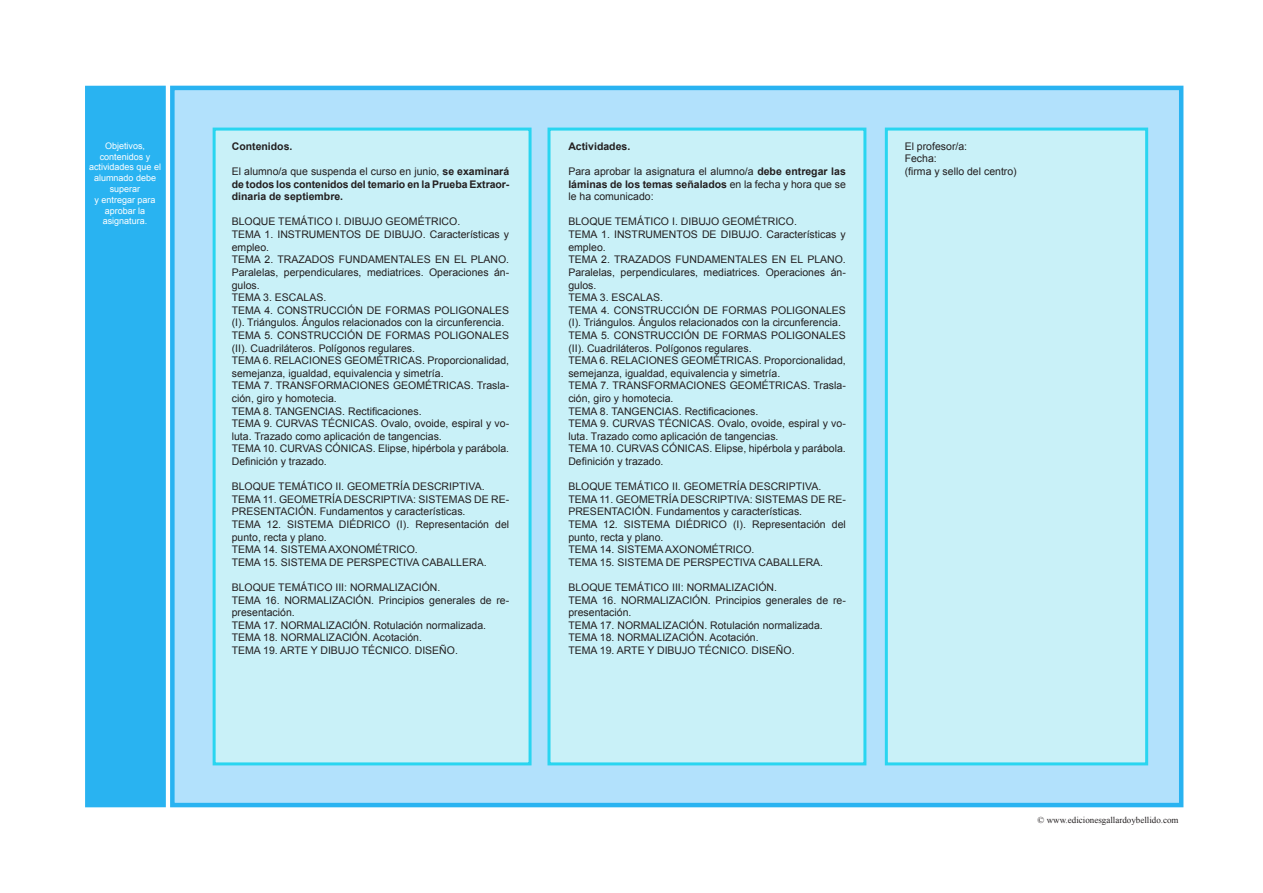
<style>
.page{position:relative;width:1263px;height:893px;background:#fff}
.page>*{position:absolute;margin:0;border:0;box-sizing:border-box;transform-origin:0 0}
.t1{font:10.5px/12.6px "Arial";color:#231f20}
.t2{font:700 10.5px/12.6px "Arial";color:#231f20;text-align:justify}
.t3{font:9px/10.8px "Arial";color:#fff;text-align:center}
.t4{font:9px "Times New Roman";color:#231f20}
.s1{font-weight:400}
.s2{font-weight:700}
</style>
<div class="page">
<div style="left:170px;top:86px;width:1013px;height:721px;background:#b2e1fc;border:4px solid #29b3f1"></div>
<div style="left:86px;top:86px;width:79px;height:721px;background:#29b3f1"></div>
<div style="left:85px;top:86px;width:81px;height:721px;border:2px solid #29b3f1"></div>
<div style="left:885px;top:128px;width:263px;height:637px;background:#c9f1f8;border:3px solid #29d5f0"></div>
<div style="left:213px;top:128px;width:318px;height:637px;background:#c9f1f8;border:3px solid #29d5f0"></div>
<div style="left:547px;top:128px;width:319px;height:637px;background:#c9f1f8;border:3px solid #29d5f0"></div>
<p class="t3" style="left:105px;top:140px;width:42px">Objetivos,</p>
<p class="t3" style="left:100px;top:151px;width:52px">contenidos y</p>
<p class="t3" style="left:89px;top:162px;width:74px">actividades que el</p>
<p class="t3" style="left:94px;top:173px;width:64px">alumnado debe superar</p>
<p class="t3" style="left:95px;top:194px;width:63px">y entregar para aprobar la</p>
<p class="t3" style="left:103px;top:216px;width:46px">asignatura.</p>
<p class="t2" style="left:232px;top:140px;width:62px">Contenidos.</p>
<p class="t2" style="left:232px;top:165px;width:279px"><span class="s1">El alumno/a que suspenda el curso en junio,</span> se examinará de todos los contenidos del temario en la Prueba Extraor&shy;dinaria de septiembre.</p>
<p class="t1" style="left:232px;top:215px;width:230px">BLOQUE TEMÁTICO I. DIBUJO GEOMÉTRICO.</p>
<p class="t1" style="left:232px;top:228px;width:279px">TEMA 1. INSTRUMENTOS DE DIBUJO. Características y empleo.</p>
<p class="t1" style="left:232px;top:253px;width:279px;text-align:justify">TEMA 2. TRAZADOS FUNDAMENTALES EN EL PLANO.<br>Paralelas, perpendiculares, mediatrices. Operaciones án&shy;gulos.</p>
<p class="t1" style="left:232px;top:291px;width:96px">TEMA 3. ESCALAS.</p>
<p class="t1" style="left:232px;top:304px;width:279px">TEMA 4. CONSTRUCCIÓN DE FORMAS POLIGONALES (I). Triángulos. Ángulos relacionados con la circunferencia.</p>
<p class="t1" style="left:232px;top:329px;width:279px">TEMA 5. CONSTRUCCIÓN DE FORMAS POLIGONALES (II). Cuadriláteros. Polígonos regulares.</p>
<p class="t1" style="left:232px;top:354px;width:279px">TEMA 6. RELACIONES GEOMÉTRICAS. Proporcionalidad, semejanza, igualdad, equivalencia y simetría.</p>
<p class="t1" style="left:232px;top:379px;width:279px">TEMA 7. TRANSFORMACIONES GEOMÉTRICAS. Trasla&shy;ción, giro y homotecia.</p>
<p class="t1" style="left:232px;top:404px;width:191px">TEMA 8. TANGENCIAS. Rectificaciones.</p>
<p class="t1" style="left:232px;top:417px;width:279px">TEMA 9. CURVAS TÉCNICAS. Ovalo, ovoide, espiral y vo&shy;luta. Trazado como aplicación de tangencias.</p>
<p class="t1" style="left:232px;top:442px;width:279px">TEMA 10. CURVAS CÓNICAS. Elipse, hipérbola y parábola.<br>Definición y trazado.</p>
<p class="t1" style="left:232px;top:480px;width:254px">BLOQUE TEMÁTICO II. GEOMETRÍA DESCRIPTIVA.</p>
<p class="t1" style="left:232px;top:493px;width:279px">TEMA 11. GEOMETRÍA DESCRIPTIVA: SISTEMAS DE RE-<br>PRESENTACIÓN. Fundamentos y características.</p>
<p class="t1" style="left:232px;top:518px;width:279px">TEMA 12. SISTEMA DIÉDRICO (I). Representación del punto, recta y plano.</p>
<p class="t1" style="left:232px;top:543px;width:188px">TEMA 14. SISTEMA AXONOMÉTRICO.</p>
<p class="t1" style="left:232px;top:556px;width:256px">TEMA 15. SISTEMA DE PERSPECTIVA CABALLERA.</p>
<p class="t1" style="left:232px;top:581px;width:210px">BLOQUE TEMÁTICO III: NORMALIZACIÓN.</p>
<p class="t1" style="left:232px;top:593px;width:279px">TEMA 16. NORMALIZAClÓN. Principios generales de re&shy;presentación.</p>
<p class="t1" style="left:232px;top:619px;width:256px">TEMA 17. NORMALIZAClÓN. Rotulación normalizada.</p>
<p class="t1" style="left:232px;top:631px;width:192px">TEMA 18. NORMALIZAClÓN. Acotación.</p>
<p class="t1" style="left:232px;top:644px;width:228px">TEMA 19. ARTE Y DIBUJO TÉCNICO. DISEÑO.</p>
<p class="t2" style="left:568px;top:140px;width:63px">Actividades.</p>
<p class="t1" style="left:568px;top:165px;width:279px;text-align:justify">Para aprobar la asignatura el alumno/a <span class="s2">debe entregar las láminas de los temas señalados</span> en la fecha y hora que se le ha comunicado:</p>
<p class="t1" style="left:568px;top:215px;width:230px">BLOQUE TEMÁTICO I. DIBUJO GEOMÉTRICO.</p>
<p class="t1" style="left:568px;top:228px;width:279px">TEMA 1. INSTRUMENTOS DE DIBUJO. Características y empleo.</p>
<p class="t1" style="left:568px;top:253px;width:279px;text-align:justify">TEMA 2. TRAZADOS FUNDAMENTALES EN EL PLANO.<br>Paralelas, perpendiculares, mediatrices. Operaciones án&shy;gulos.</p>
<p class="t1" style="left:568px;top:291px;width:96px">TEMA 3. ESCALAS.</p>
<p class="t1" style="left:568px;top:304px;width:279px">TEMA 4. CONSTRUCCIÓN DE FORMAS POLIGONALES (I). Triángulos. Ángulos relacionados con la circunferencia.</p>
<p class="t1" style="left:568px;top:329px;width:279px">TEMA 5. CONSTRUCCIÓN DE FORMAS POLIGONALES (II). Cuadriláteros. Polígonos regulares.</p>
<p class="t1" style="left:568px;top:354px;width:279px">TEMA 6. RELACIONES GEOMÉTRICAS. Proporcionalidad, semejanza, igualdad, equivalencia y simetría.</p>
<p class="t1" style="left:568px;top:379px;width:279px">TEMA 7. TRANSFORMACIONES GEOMÉTRICAS. Trasla&shy;ción, giro y homotecia.</p>
<p class="t1" style="left:568px;top:404px;width:191px">TEMA 8. TANGENCIAS. Rectificaciones.</p>
<p class="t1" style="left:568px;top:417px;width:279px">TEMA 9. CURVAS TÉCNICAS. Ovalo, ovoide, espiral y vo&shy;luta. Trazado como aplicación de tangencias.</p>
<p class="t1" style="left:568px;top:442px;width:279px">TEMA 10. CURVAS CÓNICAS. Elipse, hipérbola y parábola.<br>Definición y trazado.</p>
<p class="t1" style="left:568px;top:480px;width:254px">BLOQUE TEMÁTICO II. GEOMETRÍA DESCRIPTIVA.</p>
<p class="t1" style="left:568px;top:493px;width:279px">TEMA 11. GEOMETRÍA DESCRIPTIVA: SISTEMAS DE RE-<br>PRESENTACIÓN. Fundamentos y características.</p>
<p class="t1" style="left:568px;top:518px;width:279px">TEMA 12. SISTEMA DIÉDRICO (I). Representación del punto, recta y plano.</p>
<p class="t1" style="left:568px;top:543px;width:188px">TEMA 14. SISTEMA AXONOMÉTRICO.</p>
<p class="t1" style="left:568px;top:556px;width:256px">TEMA 15. SISTEMA DE PERSPECTIVA CABALLERA.</p>
<p class="t1" style="left:568px;top:581px;width:210px">BLOQUE TEMÁTICO III: NORMALIZACIÓN.</p>
<p class="t1" style="left:568px;top:593px;width:279px">TEMA 16. NORMALIZAClÓN. Principios generales de re&shy;presentación.</p>
<p class="t1" style="left:568px;top:619px;width:256px">TEMA 17. NORMALIZAClÓN. Rotulación normalizada.</p>
<p class="t1" style="left:568px;top:631px;width:192px">TEMA 18. NORMALIZAClÓN. Acotación.</p>
<p class="t1" style="left:568px;top:644px;width:228px">TEMA 19. ARTE Y DIBUJO TÉCNICO. DISEÑO.</p>
<p class="t1" style="left:905px;top:140px;width:64px">El profesor/a:</p>
<p class="t1" style="left:905px;top:152px;width:34px">Fecha:</p>
<p class="t1" style="left:905px;top:165px;width:114px">(firma y sello del centro)</p>
<p class="t4" style="left:1037px;top:814px;width:142px">© www.edicionesgallardoybellido.com</p>
</div>
